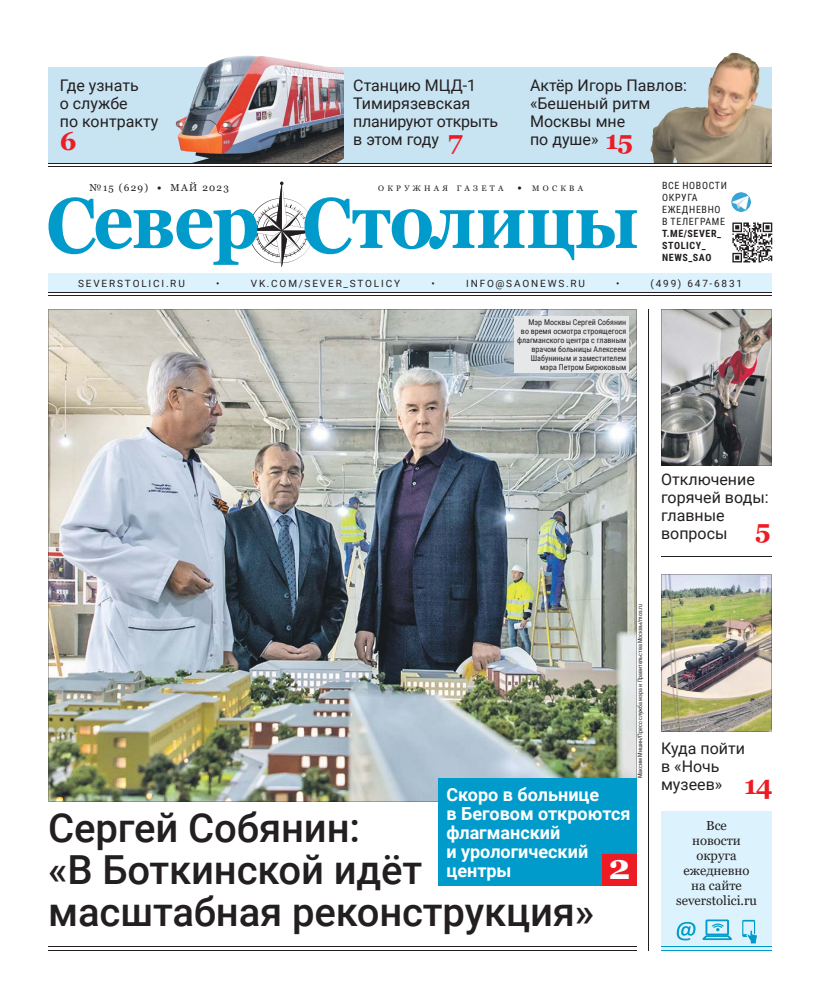
<style>
.page{position:relative;width:820px;height:993px;background:#fff}
.page>*{position:absolute;margin:0;border:0;box-sizing:border-box;transform-origin:0 0}
.t1{font:500 40px/42px "Roboto";letter-spacing:-.005em;color:#231f20}
.t2{font:700 35px "Georgia";color:#fff}
.t3{font:700 26px "Georgia";color:#ed1c24}
.t4{font:700 18px/19px "Roboto";color:#fff}
.t5{font:16px/18px "Roboto";color:#231f20}
.t6{font:13px/15px "Georgia";color:#231f20;text-align:center}
.t7{font:10px "Roboto";letter-spacing:.185em;color:#231f20}
.t8{font:10px/12px "Roboto Condensed";letter-spacing:.065em;color:#231f20}
.t9{font:700 10px/12px "Roboto Condensed";letter-spacing:.065em;color:#231f20}
.t10{font:10px "Georgia";letter-spacing:.12em;color:#231f20}
.t11{font:8px/9px "Roboto Condensed";color:#231f20;text-align:right}
.t12{font:8px "Georgia";letter-spacing:.41em;color:#231f20}
.t13{font:6px "Roboto Condensed";color:#231f20}
.s1{font-family:"Georgia";font-weight:700;font-size:26px;color:#ed1c24}
.s2{font-weight:700}
.s3{font-weight:700;font-size:10px}
</style>
<div class="page">
<div style="left:48px;top:67px;width:723px;height:96px;background:#c8e4f2"></div>
<img style="left:48px;top:309px;width:588px;height:492px">
<hr style="left:648px;top:309px;width:1px;height:641px;background:#231f20">
<img style="left:732px;top:222px;width:39px;height:41px">
<svg style="left:279px;top:181px;width:5px;height:86px"></svg>
<svg style="left:48px;top:197px;width:588px;height:68px"></svg>
<div style="left:48px;top:273px;width:723px;height:19px;background:#dcf2fd"></div>
<hr style="left:48px;top:292px;width:723px;height:1px;background:#231f20">
<hr style="left:48px;top:295px;width:723px;height:1px;background:#231f20">
<img style="left:730px;top:192px;width:20px;height:20px;border-radius:50%">
<hr style="left:48px;top:946px;width:588px;height:1px;background:#231f20">
<hr style="left:48px;top:949px;width:588px;height:1px;background:#231f20">
<img style="left:650px;top:53px;width:121px;height:110px">
<hr style="left:660px;top:556px;width:111px;height:1px;background:#231f20">
<svg style="left:661px;top:309px;width:110px;height:157px;background:#918d8d"></svg>
<img style="left:661px;top:574px;width:110px;height:157px">
<img style="left:175px;top:55px;width:168px;height:108px">
<hr style="left:48px;top:163px;width:723px;height:1px;background:#231f20">
<hr style="left:48px;top:166px;width:723px;height:1px;background:#231f20">
<div style="left:661px;top:811px;width:110px;height:138px;background:#dcf2fd"></div>
<svg style="left:742px;top:919px;width:14px;height:24px"></svg>
<svg style="left:676px;top:921px;width:19px;height:19px"></svg>
<svg style="left:702px;top:919px;width:29px;height:20px"></svg>
<hr style="left:661px;top:946px;width:110px;height:1px;background:#009bca">
<hr style="left:661px;top:949px;width:110px;height:1px;background:#009bca">
<div style="left:514px;top:316px;width:115px;height:57px;background:#e6e7e8"></div>
<div style="left:437px;top:778px;width:199px;height:107px;background:#009bca"></div>
<div style="left:602px;top:854px;width:34px;height:31px;background:#ed1c24"></div>
<p class="t5" style="left:60px;top:77px;width:100px">Где узнать<br>о службе<br>по контракту</p>
<h3 class="t3" style="left:60px;top:126px;width:18px">6</h3>
<p class="t5" style="left:353px;top:77px;width:146px">Станцию МЦД-1<br>Тимирязевская планируют открыть в этом году <span class="s1">7</span></p>
<p class="t5" style="left:530px;top:77px;width:158px">Актёр Игорь Павлов: «Бешеный ритм<br>Москвы мне<br>по душе» <span class="s1">15</span></p>
<p class="t10" style="left:90px;top:181px;width:141px">№15 (629) <span class="s2">•</span> МАЙ 2023</p>
<p class="t8" style="left:661px;top:180px;width:66px">ВСЕ НОВОСТИ<br>ОКРУГА<br>ЕЖЕДНЕВНО<br>В ТЕЛЕГРАМЕ</p>
<p class="t9" style="left:661px;top:228px;width:61px">T.ME/SEVER_<br>STOLICY_<br>NEWS_SAO</p>
<p class="t12" style="left:378px;top:183px;width:127px">ОКРУЖНАЯ ГАЗЕТА</p>
<p class="t12" style="left:517px;top:183px;width:67px"><span class="s3">•</span> МОСКВА</p>
<p class="t7" style="left:78px;top:277px;width:108px">SEVERSTOLICI.RU</p>
<p class="t7" style="left:216px;top:277px;width:5px">•</p>
<p class="t7" style="left:251px;top:277px;width:151px">VK.COM/SEVER_STOLICY</p>
<p class="t7" style="left:431px;top:277px;width:5px">•</p>
<p class="t7" style="left:466px;top:277px;width:120px">INFO@SAONEWS.RU</p>
<p class="t7" style="left:616px;top:277px;width:5px">•</p>
<p class="t7" style="left:650px;top:277px;width:93px">(499) 647-6831</p>
<p class="t11" style="left:517px;top:318px;width:111px">Мэр Москвы Сергей Собянин<br>во время осмотра строящегося флагманского центра с главным врачом больницы Алексеем<br>Шабуниным и заместителем мэра Петром Бирюковым</p>
<p class="t5" style="left:660px;top:470px;width:109px">Отключение горячей воды: главные вопросы</p>
<h3 class="t3" style="left:754px;top:514px;width:17px">5</h3>
<p class="t4" style="left:446px;top:785px;width:185px">Скоро в больнице<br>в Беговом откроются флагманский<br>и урологический центры</p>
<h1 class="t1" style="left:48px;top:806px;width:547px">Сергей Собянин:<br>«В Боткинской идёт масштабная реконструкция»</h1>
<h2 class="t2" style="left:608px;top:847px;width:23px">2</h2>
<p class="t13" style="left:636px;top:778px;width:176px;rotate:-90deg">Максим Мишин/Пресс-служба мэра и Правительства Москвы/mos.ru</p>
<p class="t5" style="left:660px;top:739px;width:85px">Куда пойти в «Ночь музеев»</p>
<h3 class="t3" style="left:743px;top:770px;width:30px">14</h3>
<p class="t6" style="left:676px;top:817px;width:82px">Все<br>новости округа ежедневно на сайте severstolici.ru</p>
</div>
